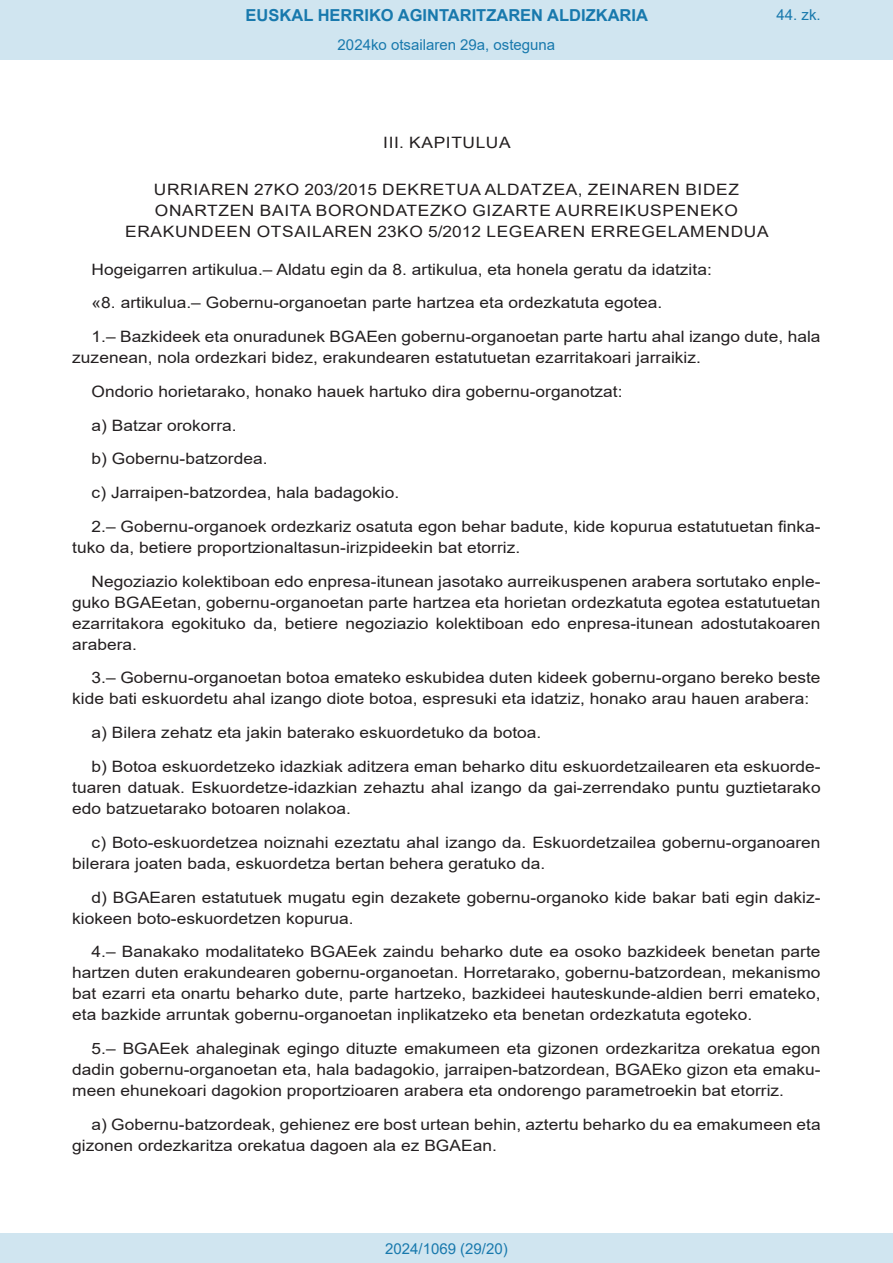
<style>
.page{position:relative;width:893px;height:1263px;background:#fff}
.page>*{position:absolute;margin:0;border:0;box-sizing:border-box;transform-origin:0 0}
.t1{font:700 16.5px "Arial";color:#1879ad}
.BOPVDetalle{font:15.6px/21px "Arial";color:#231f20;scale:1.11 1}
.BOPVClave{font:15.6px/21px "Arial";letter-spacing:.035em;color:#231f20;text-align:center;scale:1.11 1}
.Paginacion_Centro{font:15px "Arial";color:#1879ad}
</style>
<div class="page">
<div style="left:0;top:0;width:893px;height:60px;background:#d0e5f0"></div>
<div style="left:0;top:1233px;width:893px;height:30px;background:#d0e5f0"></div>
<p class="t1" style="left:246px;top:3px;width:404px">EUSKAL HERRIKO AGINTARITZAREN ALDIZKARIA</p>
<p class="Paginacion_Centro" style="left:338px;top:35px;width:219px">2024ko otsailaren 29a, osteguna</p>
<p class="Paginacion_Centro" style="left:776px;top:5px;width:46px">44. zk.</p>
<p class="BOPVClave" style="left:383px;top:132px;width:116px">III. KAPITULUA</p>
<p class="BOPVClave" style="left:125px;top:179px;width:581px">URRIAREN 27KO 203/2015 DEKRETUA ALDATZEA, ZEINAREN BIDEZ<br>ONARTZEN BAITA BORONDATEZKO GIZARTE AURREIKUSPENEKO<br>ERAKUNDEEN OTSAILAREN 23KO 5/2012 LEGEAREN ERREGELAMENDUA</p>
<p class="BOPVDetalle" style="left:92px;top:259px;width:560px">Hogeigarren artikulua.– Aldatu egin da 8. artikulua, eta honela geratu da idatzita:</p>
<p class="BOPVDetalle" style="left:92px;top:292px;width:516px">«8. artikulua.– Gobernu-organoetan parte hartzea eta ordezkatuta egotea.</p>
<p class="BOPVDetalle" style="left:72px;top:326px;width:676px;text-indent:19px">1.– Bazkideek eta onuradunek BGAEen gobernu-organoetan parte hartu ahal izango dute, hala zuzenean, nola ordezkari bidez, erakundearen estatutuetan ezarritakoari jarraikiz.</p>
<p class="BOPVDetalle" style="left:92px;top:381px;width:480px">Ondorio horietarako, honako hauek hartuko dira gobernu-organotzat:</p>
<p class="BOPVDetalle" style="left:92px;top:415px;width:132px">a) Batzar orokorra.</p>
<p class="BOPVDetalle" style="left:92px;top:448px;width:160px">b) Gobernu-batzordea.</p>
<p class="BOPVDetalle" style="left:92px;top:482px;width:279px">c) Jarraipen-batzordea, hala badagokio.</p>
<p class="BOPVDetalle" style="left:72px;top:516px;width:676px;text-indent:19px">2.– Gobernu-organoek ordezkariz osatuta egon behar badute, kide kopurua estatutuetan finka&shy;tuko da, betiere proportzionaltasun-irizpideekin bat etorriz.</p>
<p class="BOPVDetalle" style="left:72px;top:571px;width:676px;text-align:justify;text-indent:19px">Negoziazio kolektiboan edo enpresa-itunean jasotako aurreikuspenen arabera sortutako enple&shy;guko BGAEetan, gobernu-organoetan parte hartzea eta horietan ordezkatuta egotea estatutuetan ezarritakora egokituko da, betiere negoziazio kolektiboan edo enpresa-itunean adostutakoaren arabera.</p>
<p class="BOPVDetalle" style="left:72px;top:667px;width:676px;text-indent:19px">3.– Gobernu-organoetan botoa emateko eskubidea duten kideek gobernu-organo bereko beste kide bati eskuordetu ahal izango diote botoa, espresuki eta idatziz, honako arau hauen arabera:</p>
<p class="BOPVDetalle" style="left:92px;top:722px;width:407px">a) Bilera zehatz eta jakin baterako eskuordetuko da botoa.</p>
<p class="BOPVDetalle" style="left:72px;top:756px;width:676px;text-align:justify;text-indent:19px">b) Botoa eskuordetzeko idazkiak aditzera eman beharko ditu eskuordetzailearen eta eskuorde&shy;tuaren datuak. Eskuordetze-idazkian zehaztu ahal izango da gai-zerrendako puntu guztietarako edo batzuetarako botoaren nolakoa.</p>
<p class="BOPVDetalle" style="left:72px;top:832px;width:676px;text-indent:19px">c) Boto-eskuordetzea noiznahi ezeztatu ahal izango da. Eskuordetzailea gobernu-organoaren bilerara joaten bada, eskuordetza bertan behera geratuko da.</p>
<p class="BOPVDetalle" style="left:72px;top:886px;width:676px;text-indent:19px">d) BGAEaren estatutuek mugatu egin dezakete gobernu-organoko kide bakar bati egin dakiz&shy;kiokeen boto-eskuordetzen kopurua.</p>
<p class="BOPVDetalle" style="left:72px;top:941px;width:676px;text-align:justify;text-indent:19px">4.– Banakako modalitateko BGAEek zaindu beharko dute ea osoko bazkideek benetan parte hartzen duten erakundearen gobernu-organoetan. Horretarako, gobernu-batzordean, mekanismo bat ezarri eta onartu beharko dute, parte hartzeko, bazkideei hauteskunde-aldien berri emateko, eta bazkide arruntak gobernu-organoetan inplikatzeko eta benetan ordezkatuta egoteko.</p>
<p class="BOPVDetalle" style="left:72px;top:1038px;width:676px;text-align:justify;text-indent:19px">5.– BGAEek ahaleginak egingo dituzte emakumeen eta gizonen ordezkaritza orekatua egon dadin gobernu-organoetan eta, hala badagokio, jarraipen-batzordean, BGAEko gizon eta emaku&shy;meen ehunekoari dagokion proportzioaren arabera eta ondorengo parametroekin bat etorriz.</p>
<p class="BOPVDetalle" style="left:72px;top:1114px;width:676px;text-indent:19px">a) Gobernu-batzordeak, gehienez ere bost urtean behin, aztertu beharko du ea emakumeen eta gizonen ordezkaritza orekatua dagoen ala ez BGAEan.</p>
<p class="Paginacion_Centro" style="left:385px;top:1238px;width:124px">2024/1069 (29/20)</p>
</div>
